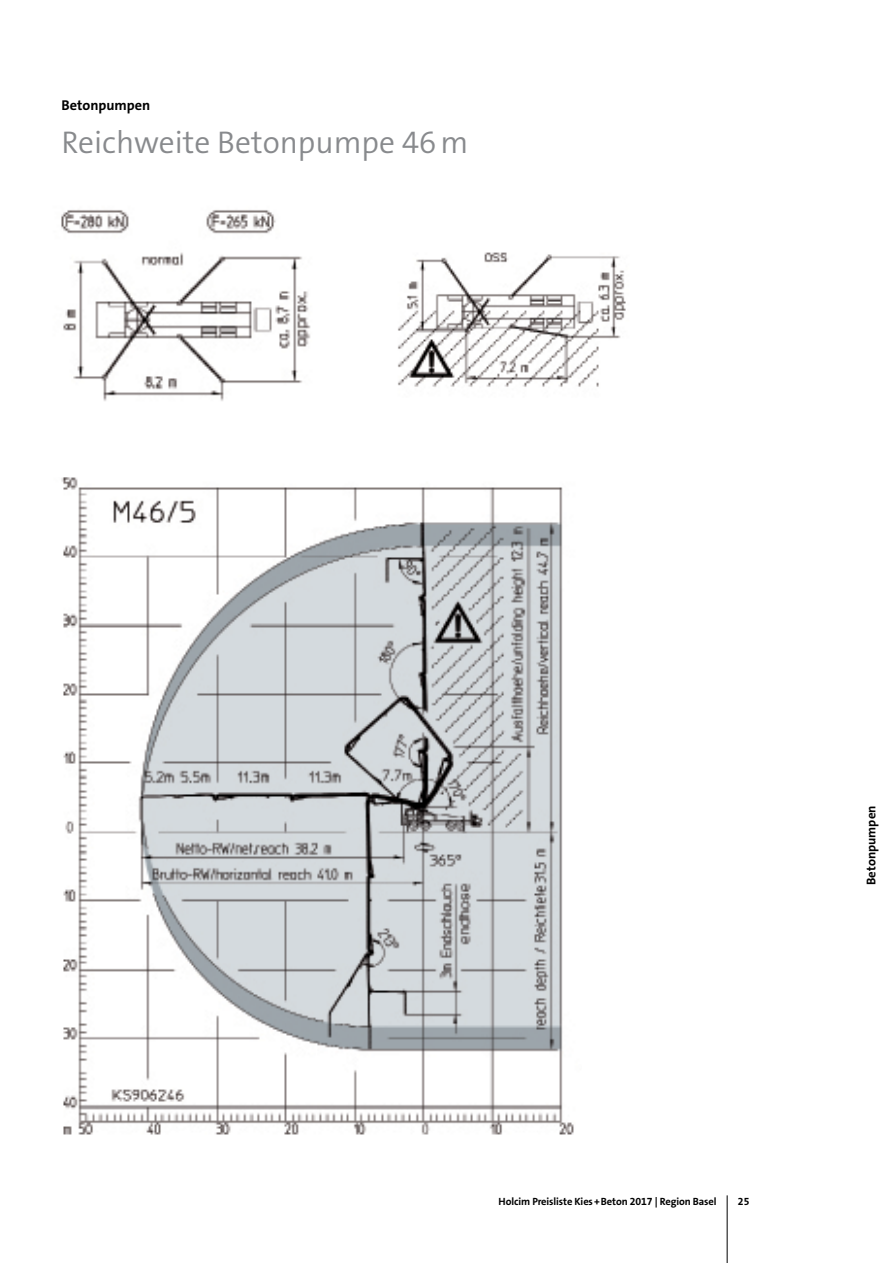
<style>
.page{position:relative;width:893px;height:1263px;background:#fff}
.page>*{position:absolute;margin:0;border:0;box-sizing:border-box;transform-origin:0 0}
.t1{font:31.5px "The Sans LP4 Se Lig";color:#888a8d}
.t2{font:14.25px "The Sans LP7 Bld";color:#000}
.t3{font:12.75px "The Sans LP7 Bld";color:#000}
.t4{font:10.5px "The Sans LP7 Bld";letter-spacing:-.01em;color:#000}
</style>
<div class="page">
<img style="left:61px;top:478px;width:513px;height:657px">
<img style="left:61px;top:209px;width:250px;height:192px">
<img style="left:398px;top:252px;width:228px;height:135px">
<hr style="left:727px;top:1195px;width:1px;height:68px;background:#000">
<h2 class="t2" style="left:62px;top:96px;width:90px">Betonpumpen</h2>
<h1 class="t1" style="left:62px;top:122px;width:408px">Reichweite Betonpumpe 46m</h1>
<p class="t3" style="left:863px;top:885px;width:81px;rotate:-90deg">Betonpumpen</p>
<p class="t4" style="left:499px;top:1194px;width:219px">Holcim Preisliste Kies+Beton 2017 | Region Basel</p>
<p class="t4" style="left:738px;top:1194px;width:13px">25</p>
</div>
